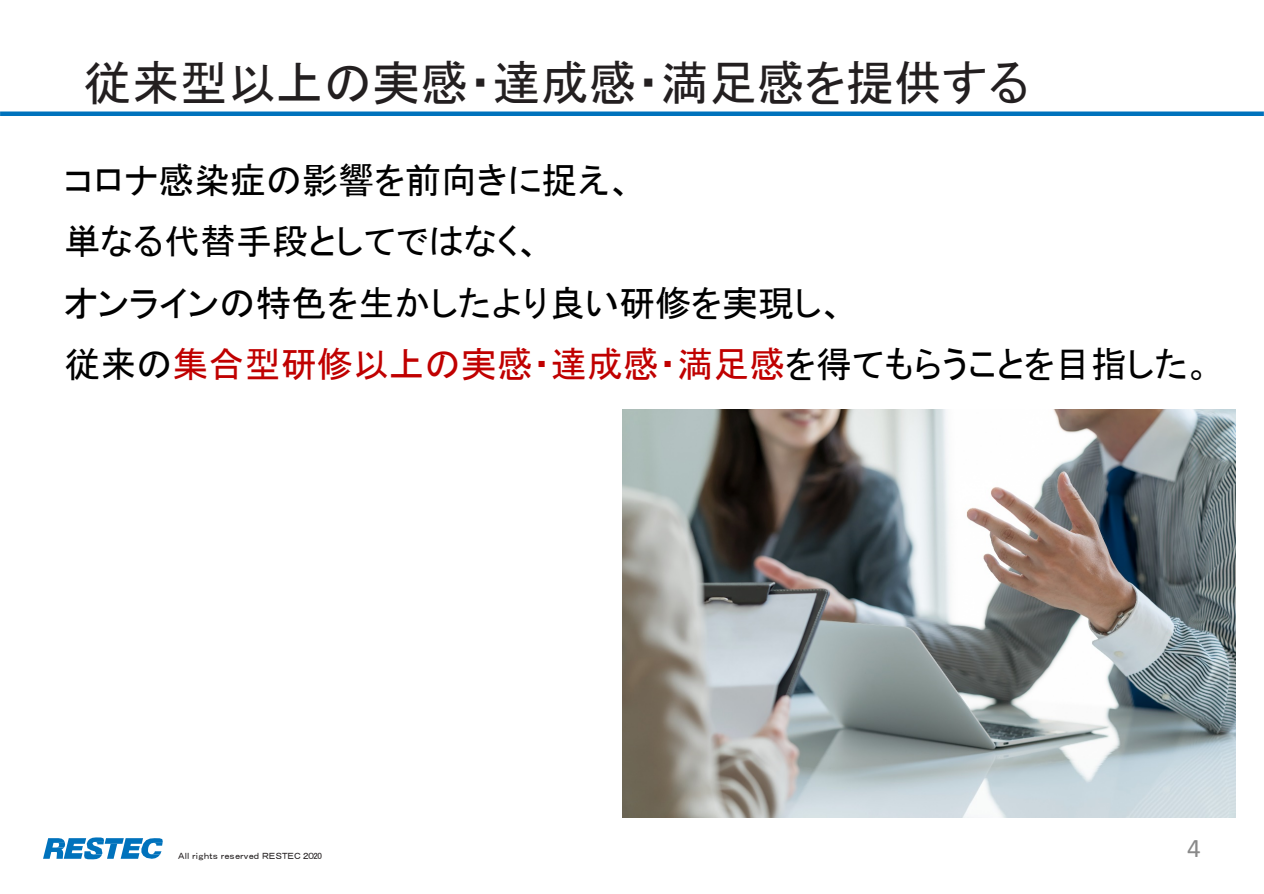
<style>
.page{position:relative;width:1264px;height:894px;background:#fff}
.page>*{position:absolute;margin:0;border:0;box-sizing:border-box;transform-origin:0 0}
.t1{font:48px "MS P Gothic";color:#231f20}
.t2{font:36px "MS P Gothic";color:#000}
.t3{font:36px "MS P Gothic";color:#c00000}
.t4{font:27px "Calibri";color:#898989}
.t5{font:9px "MS P Gothic";letter-spacing:.02em;color:#231f20}
.s1{color:#000}
</style>
<div class="page">
<div style="left:0;top:111px;width:1263px;height:5px;background:#0072bc"></div>
<svg style="left:43px;top:837px;width:120px;height:22px"></svg>
<img style="left:622px;top:409px;width:612px;height:408px">
<p class="t1" style="left:84px;top:59px;width:947px">従来型以上の実感・達成感・満足感を提供する</p>
<p class="t2" style="left:64px;top:162px;width:570px">コロナ感染症の影響を前向きに捉え、</p>
<p class="t2" style="left:64px;top:223px;width:478px">単なる代替手段としてではなく、</p>
<p class="t2" style="left:64px;top:284px;width:782px">オンラインの特色を生かしたより良い研修を実現し、</p>
<p class="t3" style="left:64px;top:346px;width:1148px"><span class="s1">従来の</span>集合型研修以上の実感・達成感・満足感<span class="s1">を得てもらうことを目指した。</span></p>
<p class="t5" style="left:178px;top:851px;width:145px">ＡｌｌｒｉｇｈｔｓｒｅｓｅｒｖｅｄＲＥＳＴＥＣ２０20</p>
<p class="t4" style="left:1186px;top:828px;width:15px">4</p>
</div>
